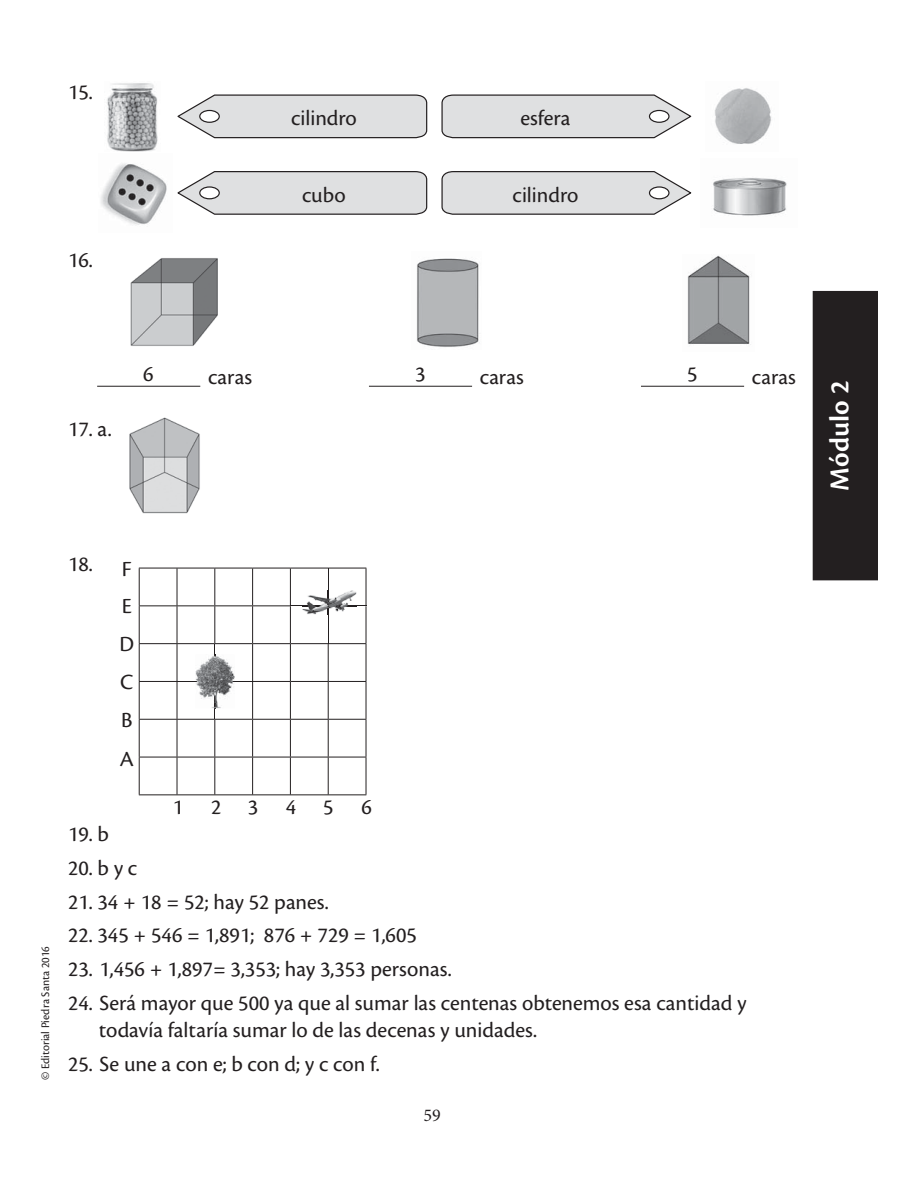
<style>
.page{position:relative;width:918px;height:1188px;background:#fff}
.page>*{position:absolute;margin:0;border:0;box-sizing:border-box;transform-origin:0 0}
.t1{font:600 28.5px "Cronos Pro";color:#fff}
.t2{font:22.5px/27px "Cronos Pro";color:#231f20}
.t3{font:18px "Minion Pro";color:#231f20}
.t4{font:12px "Cronos Pro";color:#231f20}
</style>
<div class="page">
<div style="left:813px;top:291px;width:65px;height:289px;background:#231f20"></div>
<img style="left:107px;top:83px;width:51px;height:69px">
<img style="left:715px;top:88px;width:57px;height:56px">
<img style="left:101px;top:163px;width:66px;height:62px">
<img style="left:713px;top:178px;width:74px;height:38px">
<svg style="left:177px;top:94px;width:251px;height:45px;background:#d6d7d8"></svg>
<div style="left:200px;top:110px;width:19px;height:12px;background:#fff;border-radius:50%"></div>
<div style="left:199px;top:110px;width:21px;height:13px;border:1px solid #231f20;border-radius:50%"></div>
<svg style="left:177px;top:171px;width:251px;height:44px;background:#d6d6d7"></svg>
<div style="left:200px;top:187px;width:19px;height:12px;background:#fff;border-radius:50%"></div>
<div style="left:199px;top:186px;width:21px;height:13px;border:1px solid #231f20;border-radius:50%"></div>
<svg style="left:441px;top:94px;width:251px;height:45px;background:#d7d7d8"></svg>
<div style="left:650px;top:110px;width:19px;height:12px;background:#fff;border-radius:50%"></div>
<div style="left:649px;top:110px;width:21px;height:13px;border:1px solid #231f20;border-radius:50%"></div>
<img style="left:130px;top:258px;width:88px;height:88px">
<img style="left:129px;top:417px;width:71px;height:97px">
<img style="left:417px;top:258px;width:63px;height:89px">
<img style="left:687px;top:255px;width:64px;height:90px">
<hr style="left:97px;top:386px;width:103px;height:1px;background:#231f20">
<hr style="left:369px;top:386px;width:103px;height:1px;background:#231f20">
<hr style="left:641px;top:386px;width:103px;height:1px;background:#231f20">
<hr style="left:139px;top:568px;width:38px;height:1px;background:#231f20">
<hr style="left:139px;top:568px;width:1px;height:37px;background:#231f20">
<hr style="left:177px;top:568px;width:38px;height:1px;background:#231f20">
<hr style="left:177px;top:568px;width:1px;height:37px;background:#231f20">
<hr style="left:215px;top:568px;width:38px;height:1px;background:#231f20">
<hr style="left:214px;top:568px;width:1px;height:37px;background:#231f20">
<hr style="left:253px;top:568px;width:37px;height:1px;background:#231f20">
<hr style="left:252px;top:568px;width:1px;height:37px;background:#231f20">
<hr style="left:290px;top:568px;width:38px;height:1px;background:#231f20">
<hr style="left:290px;top:568px;width:1px;height:37px;background:#231f20">
<hr style="left:328px;top:568px;width:38px;height:1px;background:#231f20">
<hr style="left:328px;top:568px;width:1px;height:37px;background:#231f20">
<hr style="left:366px;top:568px;width:1px;height:37px;background:#231f20">
<hr style="left:139px;top:605px;width:38px;height:1px;background:#231f20">
<hr style="left:139px;top:606px;width:1px;height:37px;background:#231f20">
<hr style="left:177px;top:605px;width:38px;height:1px;background:#231f20">
<hr style="left:177px;top:606px;width:1px;height:37px;background:#231f20">
<hr style="left:215px;top:605px;width:38px;height:1px;background:#231f20">
<hr style="left:214px;top:606px;width:1px;height:37px;background:#231f20">
<hr style="left:253px;top:605px;width:37px;height:1px;background:#231f20">
<hr style="left:252px;top:606px;width:1px;height:37px;background:#231f20">
<hr style="left:290px;top:605px;width:38px;height:1px;background:#231f20">
<hr style="left:290px;top:606px;width:1px;height:37px;background:#231f20">
<hr style="left:328px;top:605px;width:38px;height:1px;background:#231f20">
<hr style="left:328px;top:606px;width:1px;height:37px;background:#231f20">
<hr style="left:366px;top:606px;width:1px;height:37px;background:#231f20">
<hr style="left:139px;top:643px;width:38px;height:1px;background:#231f20">
<hr style="left:139px;top:644px;width:1px;height:37px;background:#231f20">
<hr style="left:177px;top:643px;width:38px;height:1px;background:#231f20">
<hr style="left:177px;top:644px;width:1px;height:37px;background:#231f20">
<hr style="left:215px;top:643px;width:38px;height:1px;background:#231f20">
<hr style="left:214px;top:644px;width:1px;height:37px;background:#231f20">
<hr style="left:253px;top:643px;width:37px;height:1px;background:#231f20">
<hr style="left:252px;top:644px;width:1px;height:37px;background:#231f20">
<hr style="left:290px;top:643px;width:38px;height:1px;background:#231f20">
<hr style="left:290px;top:644px;width:1px;height:37px;background:#231f20">
<hr style="left:328px;top:643px;width:38px;height:1px;background:#231f20">
<hr style="left:328px;top:644px;width:1px;height:37px;background:#231f20">
<hr style="left:366px;top:644px;width:1px;height:37px;background:#231f20">
<hr style="left:139px;top:681px;width:38px;height:1px;background:#231f20">
<hr style="left:139px;top:682px;width:1px;height:37px;background:#231f20">
<hr style="left:177px;top:681px;width:38px;height:1px;background:#231f20">
<hr style="left:177px;top:682px;width:1px;height:37px;background:#231f20">
<hr style="left:215px;top:681px;width:38px;height:1px;background:#231f20">
<hr style="left:214px;top:682px;width:1px;height:37px;background:#231f20">
<hr style="left:253px;top:681px;width:37px;height:1px;background:#231f20">
<hr style="left:252px;top:682px;width:1px;height:37px;background:#231f20">
<hr style="left:290px;top:681px;width:38px;height:1px;background:#231f20">
<hr style="left:290px;top:682px;width:1px;height:37px;background:#231f20">
<hr style="left:328px;top:681px;width:38px;height:1px;background:#231f20">
<hr style="left:328px;top:682px;width:1px;height:37px;background:#231f20">
<hr style="left:366px;top:682px;width:1px;height:37px;background:#231f20">
<hr style="left:139px;top:719px;width:38px;height:1px;background:#231f20">
<hr style="left:139px;top:720px;width:1px;height:37px;background:#231f20">
<hr style="left:177px;top:719px;width:38px;height:1px;background:#231f20">
<hr style="left:177px;top:720px;width:1px;height:37px;background:#231f20">
<hr style="left:215px;top:719px;width:38px;height:1px;background:#231f20">
<hr style="left:214px;top:720px;width:1px;height:37px;background:#231f20">
<hr style="left:253px;top:719px;width:37px;height:1px;background:#231f20">
<hr style="left:252px;top:720px;width:1px;height:37px;background:#231f20">
<hr style="left:290px;top:719px;width:38px;height:1px;background:#231f20">
<hr style="left:290px;top:720px;width:1px;height:37px;background:#231f20">
<hr style="left:328px;top:719px;width:38px;height:1px;background:#231f20">
<hr style="left:328px;top:720px;width:1px;height:37px;background:#231f20">
<hr style="left:366px;top:720px;width:1px;height:37px;background:#231f20">
<hr style="left:139px;top:757px;width:38px;height:1px;background:#231f20">
<hr style="left:139px;top:757px;width:1px;height:37px;background:#231f20">
<hr style="left:177px;top:757px;width:38px;height:1px;background:#231f20">
<hr style="left:177px;top:757px;width:1px;height:37px;background:#231f20">
<hr style="left:215px;top:757px;width:38px;height:1px;background:#231f20">
<hr style="left:214px;top:757px;width:1px;height:37px;background:#231f20">
<hr style="left:253px;top:757px;width:37px;height:1px;background:#231f20">
<hr style="left:252px;top:757px;width:1px;height:37px;background:#231f20">
<hr style="left:290px;top:757px;width:38px;height:1px;background:#231f20">
<hr style="left:290px;top:757px;width:1px;height:37px;background:#231f20">
<hr style="left:328px;top:757px;width:38px;height:1px;background:#231f20">
<hr style="left:328px;top:757px;width:1px;height:37px;background:#231f20">
<hr style="left:366px;top:757px;width:1px;height:37px;background:#231f20">
<hr style="left:139px;top:794px;width:227px;height:1px;background:#231f20">
<svg style="left:441px;top:171px;width:251px;height:44px;background:#d6d6d7"></svg>
<div style="left:650px;top:187px;width:19px;height:12px;background:#fff;border-radius:50%"></div>
<div style="left:649px;top:186px;width:21px;height:13px;border:1px solid #231f20;border-radius:50%"></div>
<svg style="left:195px;top:654px;width:40px;height:54px"></svg>
<svg style="left:302px;top:590px;width:54px;height:24px"></svg>
<p class="t2" style="left:68px;top:79px;width:26px">15.</p>
<p class="t2" style="left:68px;top:248px;width:26px">16.</p>
<p class="t2" style="left:291px;top:105px;width:67px">cilindro</p>
<p class="t2" style="left:302px;top:182px;width:45px">cubo</p>
<p class="t2" style="left:521px;top:105px;width:51px">esfera</p>
<p class="t2" style="left:513px;top:182px;width:67px">cilindro</p>
<p class="t2" style="left:68px;top:416px;width:45px">17. a.</p>
<p class="t2" style="left:143px;top:362px;width:12px">6</p>
<p class="t2" style="left:415px;top:362px;width:12px">3</p>
<p class="t2" style="left:687px;top:362px;width:12px">5</p>
<p class="t2" style="left:208px;top:364px;width:46px">caras</p>
<p class="t2" style="left:480px;top:364px;width:46px">caras</p>
<p class="t2" style="left:752px;top:364px;width:46px">caras</p>
<p class="t4" style="left:41px;top:1080px;width:135px;rotate:-90deg">© Editorial Piedra Santa 2016</p>
<p class="t2" style="left:68px;top:551px;width:26px">18.</p>
<p class="t2" style="left:122px;top:557px;width:11px">F</p>
<p class="t2" style="left:122px;top:593px;width:12px">E</p>
<p class="t2" style="left:120px;top:631px;width:16px">D</p>
<p class="t2" style="left:120px;top:670px;width:15px">C</p>
<p class="t2" style="left:121px;top:708px;width:13px">B</p>
<p class="t2" style="left:120px;top:746px;width:16px">A</p>
<p class="t2" style="left:173px;top:795px;width:12px">1</p>
<p class="t2" style="left:211px;top:795px;width:162px">23456</p>
<p class="t2" style="left:68px;top:821px;width:42px">19. b</p>
<p class="t2" style="left:68px;top:855px;width:71px">20. b y c</p>
<p class="t2" style="left:68px;top:889px;width:262px">21. 34 + 18 = 52; hay 52 panes.</p>
<p class="t2" style="left:68px;top:923px;width:350px">22. 345 + 546 = 1,891; 876 + 729 = 1,605</p>
<p class="t2" style="left:68px;top:956px;width:385px">23. 1,456 + 1,897= 3,353; hay 3,353 personas.</p>
<p class="t2" style="left:99px;top:990px;width:649px;text-indent:-31px">24. Será mayor que 500 ya que al sumar las centenas obtenemos esa cantidad y todavía faltaría sumar lo de las decenas y unidades.</p>
<p class="t2" style="left:68px;top:1051px;width:313px">25. Se une a con e; b con d; y c con f.</p>
<p class="t3" style="left:423px;top:1104px;width:19px">59</p>
<p class="t1" style="left:822px;top:491px;width:112px;rotate:-90deg">Módulo 2</p>
</div>
